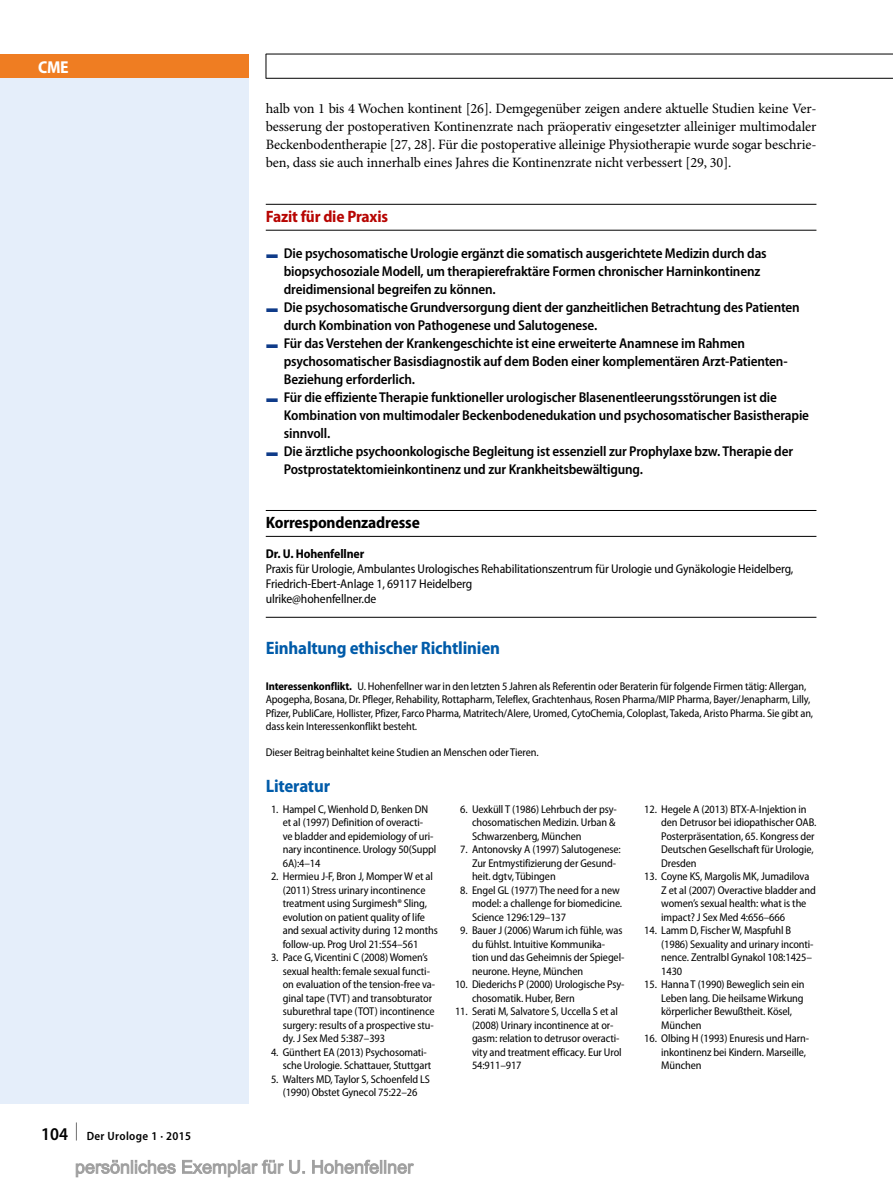
<style>
.page{position:relative;width:893px;height:1187px;background:#fff}
.page>*{position:absolute;margin:0;border:0;box-sizing:border-box;transform-origin:0 0}
.t1{font:700 semi-condensed 18px "Myriad Pro";letter-spacing:-.01em;color:#005ba9}
.t2{font:700 semi-condensed 17.25px "Myriad Pro";color:#fff}
.t3{font:700 semi-condensed 16.5px "Myriad Pro";letter-spacing:-.01em;color:#000}
.t4{font:700 semi-condensed 16.5px "Myriad Pro";letter-spacing:-.01em;color:#b70502}
.t5{font:600 semi-condensed 14.25px "Myriad Pro";letter-spacing:-.01em;color:#000}
.t6{font:14.25px/18px "Minion Pro";letter-spacing:-.01em;color:#000;text-align:justify}
.t7{font:semi-condensed 12.75px/15px "Myriad Pro";letter-spacing:-.01em;color:#000}
.t8{font:700 semi-condensed 12.75px "Myriad Pro";letter-spacing:-.01em;color:#000}
.t9{font:600 semi-condensed 12px "Myriad Pro";letter-spacing:.03em;color:#000}
.t10{font:semi-condensed 11.25px/13.5px "Myriad Pro";letter-spacing:-.01em;color:#000}
.s1{font-size:18px}
.s2{font-family:"S Buttons";font-weight:400;font-stretch:normal;color:#0f3b89}
.s3{font-weight:700}
</style>
<div class="page">
<div style="left:0;top:78px;width:249px;height:1025px;background:#e5eefa"></div>
<div style="left:0;top:54px;width:249px;height:24px;background:#ef7d22"></div>
<svg style="left:266px;top:55px;width:1px;height:23px"></svg>
<hr style="left:266px;top:54px;width:627px;height:1px;background:#000">
<hr style="left:266px;top:78px;width:627px;height:1px;background:#000">
<hr style="left:266px;top:204px;width:550px;height:1px;background:#000">
<hr style="left:266px;top:230px;width:550px;height:1px;background:#000">
<hr style="left:266px;top:510px;width:550px;height:1px;background:#000">
<hr style="left:266px;top:536px;width:550px;height:1px;background:#000">
<hr style="left:266px;top:617px;width:550px;height:1px;background:#000">
<svg style="left:75px;top:1159px;width:339px;height:18px"></svg>
<h2 class="t2" style="left:38px;top:57px;width:32px">CME</h2>
<p class="t9" style="left:41px;top:1129px;width:151px"><span class="s1">104 </span><sup>|</sup> Der Urologe 1 · 2015</p>
<p class="t6" style="left:266px;top:100px;width:552px">halb von 1 bis 4 Wochen kontinent [26]. Demgegenüber zeigen andere aktuelle Studien keine Ver&shy;besserung der postoperativen Kontinenzrate nach präoperativ eingesetzter alleiniger multimodaler Beckenbodentherapie [27, 28]. Für die postoperative alleinige Physiotherapie wurde sogar beschrie&shy;ben, dass sie auch innerhalb eines Jahres die Kontinenzrate nicht verbessert [29, 30].</p>
<h3 class="t4" style="left:266px;top:207px;width:124px">Fazit für die Praxis</h3>
<p class="t5" style="left:266px;top:245px;width:502px"><span class="s2">F</span> Die psychosomatische Urologie ergänzt die somatisch ausgerichtete Medizin durch das</p>
<p class="t5" style="left:284px;top:263px;width:478px">biopsychosoziale Modell, um therapierefraktäre Formen chronischer Harninkontinenz</p>
<p class="t5" style="left:284px;top:281px;width:214px">dreidimensional begreifen zu können.</p>
<p class="t5" style="left:266px;top:299px;width:535px"><span class="s2">F</span> Die psychosomatische Grundversorgung dient der ganzheitlichen Betrachtung des Patienten</p>
<p class="t5" style="left:284px;top:317px;width:315px">durch Kombination von Pathogenese und Salutogenese.</p>
<p class="t5" style="left:266px;top:335px;width:481px"><span class="s2">F</span> Für das Verstehen der Krankengeschichte ist eine erweiterte Anamnese im Rahmen</p>
<p class="t5" style="left:284px;top:353px;width:505px">psychosomatischer Basisdiagnostik auf dem Boden einer komplementären Arzt-Patienten-</p>
<p class="t5" style="left:284px;top:371px;width:133px">Beziehung erforderlich.</p>
<p class="t5" style="left:266px;top:389px;width:513px"><span class="s2">F</span> Für die effiziente Therapie funktioneller urologischer Blasenentleerungsstörungen ist die</p>
<p class="t5" style="left:284px;top:407px;width:527px">Kombination von multimodaler Beckenbodenedukation und psychosomatischer Basistherapie</p>
<p class="t5" style="left:284px;top:425px;width:48px">sinnvoll.</p>
<p class="t5" style="left:266px;top:443px;width:529px"><span class="s2">F</span> Die ärztliche psychoonkologische Begleitung ist essenziell zur Prophylaxe bzw. Therapie der</p>
<p class="t5" style="left:284px;top:461px;width:361px">Postprostatektomieinkontinenz und zur Krankheitsbewältigung.</p>
<h3 class="t3" style="left:266px;top:513px;width:156px">Korrespondenzadresse</h3>
<p class="t8" style="left:266px;top:547px;width:100px">Dr. U. Hohenfellner</p>
<p class="t7" style="left:266px;top:562px;width:529px">Praxis für Urologie, Ambulantes Urologisches Rehabilitationszentrum für Urologie und Gynäkologie Heidelberg,<br>Friedrich-Ebert-Anlage 1, 69117 Heidelberg<br>ulrike@hohenfellner.de</p>
<h1 class="t1" style="left:266px;top:637px;width:236px">Einhaltung ethischer Richtlinien</h1>
<p class="t10" style="left:266px;top:679px;width:549px"><span class="s3">Interessenkonflikt.</span> U. Hohenfellner war in den letzten 5 Jahren als Referentin oder Beraterin für folgende Firmen tätig: Allergan, Apogepha, Bosana, Dr. Pfleger, Rehability, Rottapharm, Teleflex, Grachtenhaus, Rosen Pharma/MIP Pharma, Bayer/Jenapharm, Lilly, Pfizer, PubliCare, Hollister, Pfizer, Farco Pharma, Matritech/Alere, Uromed, CytoChemia, Coloplast, Takeda, Aristo Pharma. Sie gibt an, dass kein Interessenkonflikt besteht.</p>
<p class="t10" style="left:266px;top:746px;width:274px">Dieser Beitrag beinhaltet keine Studien an Menschen oder Tieren.</p>
<h1 class="t1" style="left:266px;top:776px;width:66px">Literatur</h1>
<p class="t10" style="left:283px;top:802px;width:155px;text-indent:-12px">1. Hampel C, Wienhold D, Benken DN et al (1997) Definition of overacti-<br>ve bladder and epidemiology of uri&shy;nary incontinence. Urology 50(Suppl<br>6A):4–14</p>
<p class="t10" style="left:283px;top:869px;width:157px;text-indent:-12px">2. Hermieu J-F, Bron J, Momper W et al (2011) Stress urinary incontinence treatment using Surgimesh® Sling, evolution on patient quality of life and sexual activity during 12 months follow-up. Prog Urol 21:554–561</p>
<p class="t10" style="left:283px;top:950px;width:154px;text-indent:-12px">3. Pace G, Vicentini C (2008) Women’s sexual health: female sexual functi&shy;on evaluation of the tension-free va&shy;ginal tape (TVT) and transobturator suburethral tape (TOT) incontinence surgery: results of a prospective stu&shy;dy. J Sex Med 5:387–393</p>
<p class="t10" style="left:283px;top:1045px;width:150px;text-indent:-12px">4. Günthert EA (2013) Psychosomati&shy;sche Urologie. Schattauer, Stuttgart</p>
<p class="t10" style="left:271px;top:1072px;width:161px;text-align:center">5. Walters MD, Taylor S, Schoenfeld LS (1990) Obstet Gynecol 75:22–26</p>
<p class="t10" style="left:472px;top:802px;width:146px;text-indent:-12px">6. Uexküll T (1986) Lehrbuch der psy&shy;chosomatischen Medizin. Urban &amp;<br>Schwarzenberg, München</p>
<p class="t10" style="left:472px;top:842px;width:150px;text-indent:-12px">7. Antonovsky A (1997) Salutogenese:<br>Zur Entmystifizierung der Gesund&shy;heit. dgtv, Tübingen</p>
<p class="t10" style="left:472px;top:883px;width:152px;text-indent:-12px">8. Engel GL (1977) The need for a new model: a challenge for biomedicine.<br>Science 1296:129–137</p>
<p class="t10" style="left:472px;top:923px;width:154px;text-indent:-12px">9. Bauer J (2006) Warum ich fühle, was du fühlst. Intuitive Kommunika&shy;tion und das Geheimnis der Spiegel&shy;neurone. Heyne, München</p>
<p class="t10" style="left:472px;top:977px;width:154px;text-indent:-17px">10. Diederichs P (2000) Urologische Psy&shy;chosomatik. Huber, Bern</p>
<p class="t10" style="left:472px;top:1004px;width:151px;text-indent:-17px">11. Serati M, Salvatore S, Uccella S et al (2008) Urinary incontinence at or&shy;gasm: relation to detrusor overacti&shy;vity and treatment efficacy. Eur Urol<br>54:911–917</p>
<p class="t10" style="left:661px;top:802px;width:157px;text-indent:-17px">12. Hegele A (2013) BTX-A-Injektion in den Detrusor bei idiopathischer OAB.<br>Posterpräsentation, 65. Kongress der<br>Deutschen Gesellschaft für Urologie,<br>Dresden</p>
<p class="t10" style="left:661px;top:869px;width:156px;text-indent:-17px">13. Coyne KS, Margolis MK, Jumadilova Z et al (2007) Overactive bladder and women’s sexual health: what is the impact? J Sex Med 4:656–666</p>
<p class="t10" style="left:661px;top:923px;width:154px;text-indent:-17px">14. Lamm D, Fischer W, Maspfuhl B (1986) Sexuality and urinary inconti&shy;nence. Zentralbl Gynakol 108:1425–<br>1430</p>
<p class="t10" style="left:661px;top:977px;width:145px;text-indent:-17px">15. Hanna T (1990) Beweglich sein ein<br>Leben lang. Die heilsame Wirkung körperlicher Bewußtheit. Kösel,<br>München</p>
<p class="t10" style="left:661px;top:1031px;width:149px;text-indent:-17px">16. Olbing H (1993) Enuresis und Harn&shy;inkontinenz bei Kindern. Marseille,<br>München</p>
</div>
